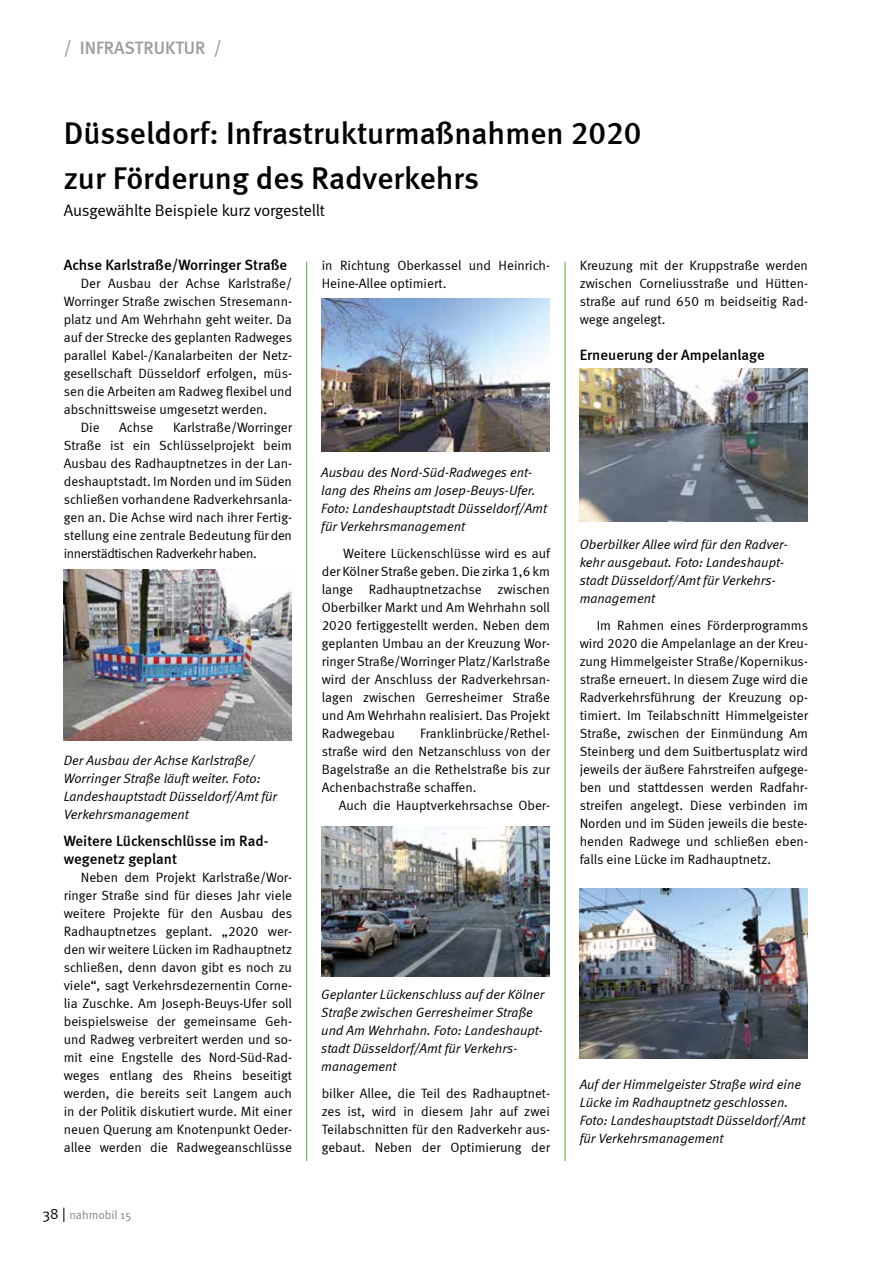
<style>
.page{position:relative;width:893px;height:1263px;background:#fff}
.page>*{position:absolute;margin:0;border:0;box-sizing:border-box;transform-origin:0 0}
.t1{font:31.5px/45px "Meta Medium LF";color:#000}
.t2{font:500 18px "Meta";color:#9d9d9c}
.t3{font:16.5px "Meta Normal LF";letter-spacing:-.015em;color:#000}
.t4{font:15px/18px "Meta Medium LF";color:#000}
.t5{font:13.5px/18px "Meta Normal LF";color:#000;text-align:justify}
.t6{font:italic 13.5px/18px "Meta Normal LF";color:#000}
.t7{font:12px "Meta Normal";letter-spacing:-.005em;color:#878787}
.s1{font-size:15px;color:#000}
</style>
<div class="page">
<hr style="left:306px;top:262px;width:1px;height:899px;background:#52ae32">
<hr style="left:565px;top:262px;width:1px;height:899px;background:#52ae32">
<img style="left:64px;top:570px;width:228px;height:170px">
<img style="left:321px;top:298px;width:228px;height:153px">
<img style="left:580px;top:369px;width:228px;height:152px">
<img style="left:580px;top:888px;width:228px;height:171px">
<img style="left:321px;top:826px;width:228px;height:150px">
<h2 class="t2" style="left:64px;top:37px;width:159px">/ INFRASTRUKTUR /</h2>
<h1 class="t1" style="left:64px;top:110px;width:579px">Düsseldorf: Infrastrukturmaßnahmen 2020 zur Förderung des Radverkehrs</h1>
<p class="t3" style="left:64px;top:201px;width:263px">Ausgewählte Beispiele kurz vorgestellt</p>
<p class="t4" style="left:64px;top:256px;width:225px">Achse Karlstraße/Worringer Straße</p>
<p class="t5" style="left:81px;top:274px;width:213px">Der Ausbau der Achse Karlstraße/</p>
<p class="t5" style="left:64px;top:292px;width:230px">Worringer Straße zwischen Stresemann-</p>
<p class="t5" style="left:64px;top:310px;width:230px">platz und Am Wehrhahn geht weiter. Da</p>
<p class="t5" style="left:64px;top:328px;width:230px">auf der Strecke des geplanten Radweges</p>
<p class="t5" style="left:64px;top:346px;width:230px">parallel Kabel-/Kanalarbeiten der Netz-</p>
<p class="t5" style="left:64px;top:364px;width:230px">gesellschaft Düsseldorf erfolgen, müs-</p>
<p class="t5" style="left:64px;top:382px;width:230px">sen die Arbeiten am Radweg flexibel und</p>
<p class="t5" style="left:64px;top:400px;width:205px">abschnittsweise umgesetzt werden.</p>
<p class="t5" style="left:81px;top:418px;width:20px">Die</p>
<p class="t5" style="left:119px;top:418px;width:36px">Achse</p>
<p class="t5" style="left:64px;top:418px;width:230px;text-indent:109px">Karlstraße/Worringer Straße ist ein Schlüsselprojekt beim Ausbau des Radhauptnetzes in der Lan&shy;deshauptstadt. Im Norden und im Süden schließen vorhandene Radverkehrsanla&shy;gen an. Die Achse wird nach ihrer Fertig&shy;stellung eine zentrale Bedeutung für den innerstädtischen Radverkehr haben.</p>
<p class="t6" style="left:64px;top:751px;width:215px">Der Ausbau der Achse Karlstraße/<br>Worringer Straße läuft weiter. Foto:<br>Landeshauptstadt Düsseldorf/Amt für<br>Verkehrsmanagement</p>
<p class="t4" style="left:64px;top:832px;width:206px">Weitere Lückenschlüsse im Rad&shy;wegenetz geplant</p>
<p class="t5" style="left:64px;top:868px;width:230px;text-indent:17px">Neben dem Projekt Karlstraße/Wor&shy;ringer Straße sind für dieses Jahr viele weitere Projekte für den Ausbau des Radhauptnetzes geplant. „2020 wer&shy;den wir weitere Lücken im Radhauptnetz schließen, denn davon gibt es noch zu viele“, sagt Verkehrsdezernentin Corne&shy;lia Zuschke. Am Joseph-Beuys-Ufer soll beispielsweise der gemeinsame Geh&shy;und Radweg verbreitert werden und so&shy;mit eine Engstelle des Nord-Süd-Rad&shy;weges entlang des Rheins beseitigt werden, die bereits seit Langem auch in der Politik diskutiert wurde. Mit einer neuen Querung am Knotenpunkt Oeder&shy;allee werden die Radwegeanschlüsse</p>
<p class="t7" style="left:43px;top:1208px;width:90px"><span class="s1">38 |</span> nahmobil 15</p>
<p class="t5" style="left:322px;top:256px;width:230px">in Richtung Oberkassel und Heinrich-<br>Heine-Allee optimiert.</p>
<p class="t5" style="left:580px;top:256px;width:230px">Kreuzung mit der Kruppstraße werden zwischen Corneliusstraße und Hütten&shy;straße auf rund 650 m beidseitig Rad&shy;wege angelegt.</p>
<p class="t4" style="left:580px;top:346px;width:187px">Erneuerung der Ampelanlage</p>
<p class="t6" style="left:321px;top:463px;width:227px">Ausbau des Nord-Süd-Radweges ent&shy;lang des Rheins am Josep-Beuys-Ufer.<br>Foto: Landeshauptstadt Düsseldorf/Amt für Verkehrsmanagement</p>
<p class="t5" style="left:322px;top:544px;width:230px;text-indent:21px">Weitere Lückenschlüsse wird es auf der Kölner Straße geben. Die zirka 1,6 km lange Radhauptnetzachse zwischen Oberbilker Markt und Am Wehrhahn soll 2020 fertiggestellt werden. Neben dem geplanten Umbau an der Kreuzung Wor&shy;ringer Straße/Worringer Platz/Karlstraße wird der Anschluss der Radverkehrsan&shy;lagen zwischen Gerresheimer Straße und Am Wehrhahn realisiert. Das Projekt Radwegebau</p>
<p class="t5" style="left:322px;top:724px;width:230px;text-indent:98px">Franklinbrücke/Rethel&shy;straße wird den Netzanschluss von der Bagelstraße an die Rethelstraße bis zur Achenbachstraße schaffen.</p>
<p class="t5" style="left:339px;top:796px;width:213px">Auch die Hauptverkehrsachse Ober-</p>
<p class="t6" style="left:580px;top:535px;width:210px">Oberbilker Allee wird für den Radver&shy;kehr ausgebaut. Foto: Landeshaupt&shy;stadt Düsseldorf/Amt für Verkehrs&shy;management</p>
<p class="t5" style="left:580px;top:616px;width:230px;text-indent:17px">Im Rahmen eines Förderprogramms wird 2020 die Ampelanlage an der Kreu&shy;zung Himmelgeister Straße/Kopernikus&shy;straße erneuert. In diesem Zuge wird die Radverkehrsführung der Kreuzung op&shy;timiert. Im Teilabschnitt Himmelgeister Straße, zwischen der Einmündung Am Steinberg und dem Suitbertusplatz wird jeweils der äußere Fahrstreifen aufgege&shy;ben und stattdessen werden Radfahr&shy;streifen angelegt. Diese verbinden im Norden und im Süden jeweils die beste&shy;henden Radwege und schließen eben&shy;falls eine Lücke im Radhauptnetz.</p>
<p class="t6" style="left:321px;top:985px;width:225px">Geplanter Lückenschluss auf der Kölner<br>Straße zwischen Gerresheimer Straße und Am Wehrhahn. Foto: Landeshaupt&shy;stadt Düsseldorf/Amt für Verkehrs&shy;management</p>
<p class="t5" style="left:322px;top:1084px;width:230px">bilker Allee, die Teil des Radhauptnet&shy;zes ist, wird in diesem Jahr auf zwei Teilabschnitten für den Radverkehr aus&shy;gebaut. Neben der Optimierung der</p>
<p class="t6" style="left:580px;top:1075px;width:227px">Auf der Himmelgeister Straße wird eine Lücke im Radhauptnetz geschlossen.<br>Foto: Landeshauptstadt Düsseldorf/Amt für Verkehrsmanagement</p>
</div>
